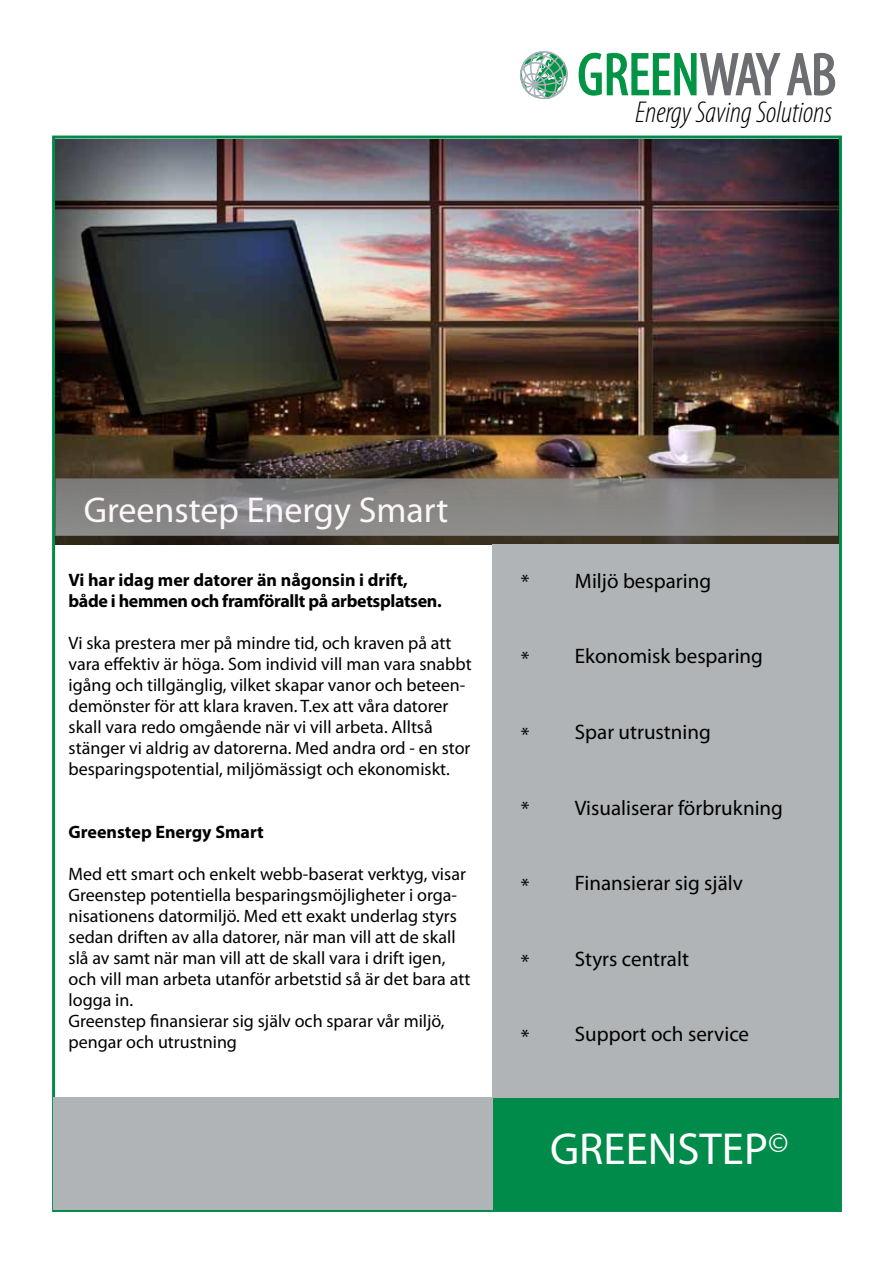
<style>
.page{position:relative;width:893px;height:1263px;background:#fff}
.page>*{position:absolute;margin:0;border:0;box-sizing:border-box;transform-origin:0 0}
.t1{font:condensed 60.45px "Myriad Pro";color:#009444}
.t2{font:45px "Myriad Pro";color:#fff}
.t3{font:36px "Myriad Pro";color:#fef7fa}
.t4{font:italic 300 condensed 30.3px "Myriad Pro";color:#000}
.t5{font:21px "Myriad Pro";color:#000}
.t6{font:18px/21px "Myriad Pro";color:#000}
.t7{font:700 18px/21px "Myriad Pro";letter-spacing:-.005em;color:#000}
.s1{color:#6d6e71}
</style>
<div class="page">
<div style="left:492px;top:1097px;width:349px;height:113px;background:#008b4a;border:4px solid #008b4a"></div>
<img style="left:55px;top:139px;width:784px;height:405px">
<div style="left:492px;top:544px;width:347px;height:553px;background:#b1b4b6"></div>
<svg style="left:578px;top:52px;width:258px;height:44px"></svg>
<svg style="left:519px;top:51px;width:49px;height:49px"></svg>
<img style="left:55px;top:478px;width:678px;height:58px">
<img style="left:733px;top:478px;width:105px;height:58px">
<div style="left:53px;top:1097px;width:439px;height:113px;background:#b1b4b6"></div>
<h1 class="t1" style="left:577px;top:38px;width:260px">GREEN<span class="s1">WAY AB</span></h1>
<h3 class="t4" style="left:636px;top:94px;width:198px">Energy Saving Solutions</h3>
<h3 class="t3" style="left:84px;top:488px;width:366px">Greenstep Energy Smart</h3>
<p class="t7" style="left:69px;top:568px;width:375px">Vi har idag mer datorer än någonsin i drift, både i hemmen och framförallt på arbetsplatsen.</p>
<p class="t6" style="left:69px;top:632px;width:405px">Vi ska prestera mer på mindre tid, och kraven på att vara effektiv är höga. Som individ vill man vara snabbt igång och tillgänglig, vilket skapar vanor och beteen&shy;demönster för att klara kraven. T.ex att våra datorer skall vara redo omgående när vi vill arbeta. Alltså stänger vi aldrig av datorerna. Med andra ord - en stor besparingspotential, miljömässigt och ekonomiskt.</p>
<p class="t7" style="left:69px;top:820px;width:197px">Greenstep Energy Smart</p>
<p class="t6" style="left:69px;top:863px;width:403px">Med ett smart och enkelt webb-baserat verktyg, visar Greenstep potentiella besparingsmöjligheter i orga&shy;nisationens datormiljö. Med ett exakt underlag styrs sedan driften av alla datorer, när man vill att de skall slå av samt när man vill att de skall vara i drift igen, och vill man arbeta utanför arbetstid så är det bara att logga in.<br>Greenstep finansierar sig själv och sparar vår miljö, pengar och utrustning</p>
<p class="t5" style="left:521px;top:568px;width:192px">* Miljö besparing</p>
<p class="t5" style="left:521px;top:643px;width:244px">* Ekonomisk besparing</p>
<p class="t5" style="left:521px;top:719px;width:191px">* Spar utrustning</p>
<p class="t5" style="left:521px;top:794px;width:264px">* Visualiserar förbrukning</p>
<p class="t5" style="left:521px;top:870px;width:223px">* Finansierar sig själv</p>
<p class="t5" style="left:521px;top:946px;width:170px">* Styrs centralt</p>
<p class="t5" style="left:521px;top:1021px;width:230px">* Support och service</p>
<h2 class="t2" style="left:550px;top:1121px;width:240px">GREENSTEP<sup>©</sup></h2>
</div>
